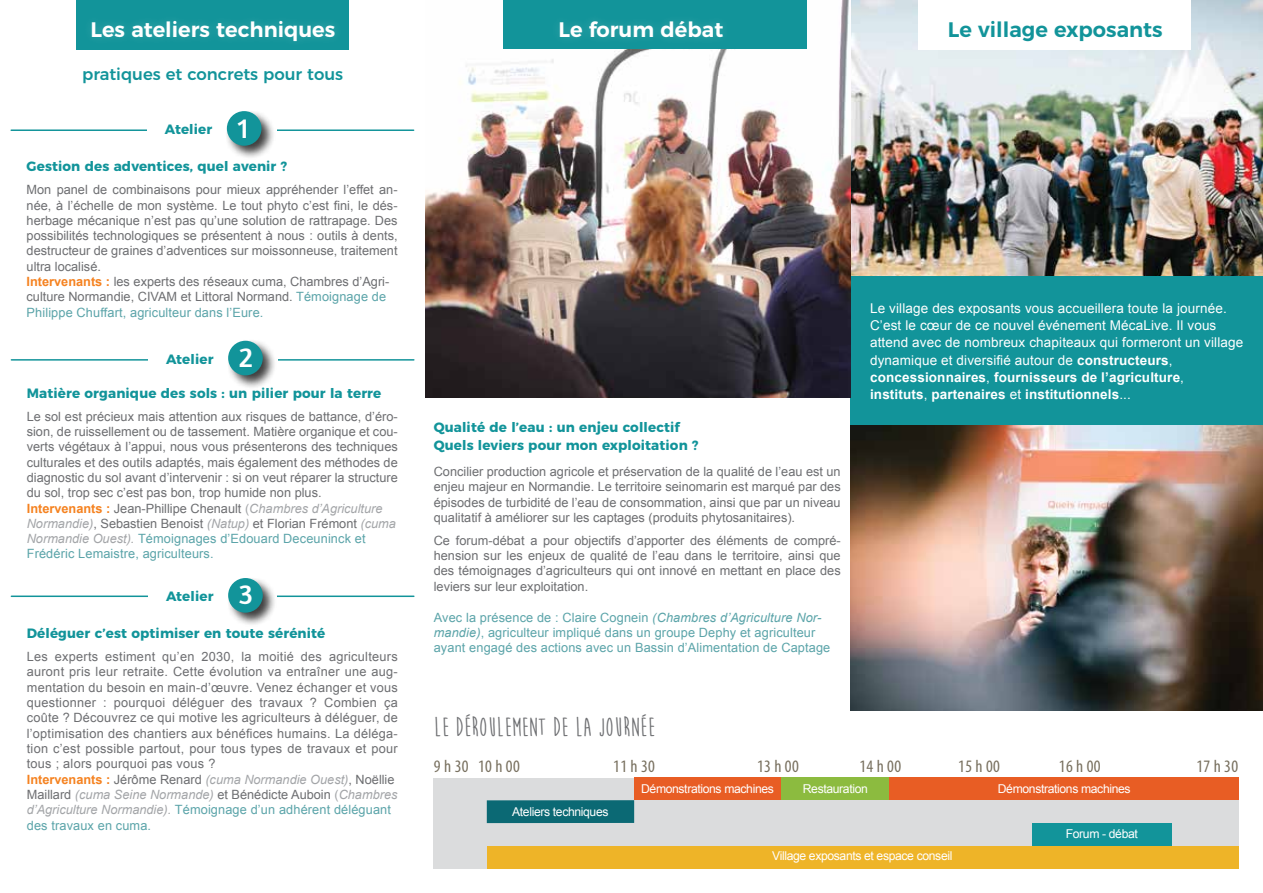
<style>
.page{position:relative;width:1263px;height:893px;background:#fff}
.page>*{position:absolute;margin:0;border:0;box-sizing:border-box;transform-origin:0 0}
.t1{font:700 27px "Moon Flower";color:#6d6e71}
.t2{font:600 21px "Montserrat";color:#fff}
.t3{font:600 21px "Montserrat";color:#12949a}
.t4{font:condensed 17.55px "Myriad Pro";letter-spacing:.02em;color:#78705f}
.t5{font:500 16.5px "Montserrat";color:#12949a}
.t6{font:13.5px/17.1px "Arial";letter-spacing:.01em;color:#fff}
.t7{font:700 13.5px/18px "Montserrat";letter-spacing:.01em;color:#12949a}
.t8{font:12.75px/15.3px "Arial";color:#6d6e71}
.t9{font:12.75px/15.3px "Arial";letter-spacing:.02em;color:#6d6e71}
.t10{font:12.75px/15.3px "Arial";letter-spacing:.01em;color:#5ba4a9}
.t11{font:12.15px "Arial";letter-spacing:-.03em;color:#fff}
.s1{font-family:"Amaranth";font-weight:400;font-size:28.95px;color:#fff}
.s2{font-weight:700;color:#f58220}
.s3{color:#5ba4a9}
.s4{color:#a3a5a8}
.s5{font-style:italic;color:#a3a5a8}
.s6{font-style:italic}
.s7{font-weight:700}
</style>
<div class="page">
<div style="left:850px;top:269px;width:413px;height:156px;background:#12949a"></div>
<img style="left:850px;top:0;width:413px;height:275px">
<img style="left:426px;top:0;width:424px;height:398px">
<div style="left:76px;top:0;width:273px;height:49px;background:#12949a"></div>
<div style="left:82px;top:12px;width:262px;height:39px;background:#fff;opacity:.18"></div>
<hr style="left:11px;top:359px;width:403px;height:2px;background:#12949a">
<div style="left:148px;top:349px;width:130px;height:17px;background:#fff"></div>
<div style="left:226px;top:339px;width:51px;height:50px;background:#000;opacity:.75"></div>
<div style="left:228px;top:341px;width:35px;height:34px;background:#12949a;border-radius:50%"></div>
<hr style="left:11px;top:595px;width:403px;height:2px;background:#12949a">
<div style="left:148px;top:589px;width:129px;height:17px;background:#fff"></div>
<div style="left:226px;top:576px;width:51px;height:50px;background:#000;opacity:.75"></div>
<div style="left:228px;top:578px;width:35px;height:35px;background:#12949a;border-radius:50%"></div>
<div style="left:434px;top:777px;width:805px;height:91px;background:#dbdcdd"></div>
<div style="left:634px;top:777px;width:147px;height:23px;background:#e85d24"></div>
<div style="left:781px;top:777px;width:109px;height:23px;background:#8cbb3f"></div>
<div style="left:487px;top:800px;width:147px;height:23px;background:#0b6974"></div>
<div style="left:1032px;top:823px;width:140px;height:23px;background:#12949a"></div>
<div style="left:487px;top:846px;width:751px;height:22px;background:#eeb428"></div>
<div style="left:890px;top:777px;width:349px;height:23px;background:#e85d24"></div>
<img style="left:850px;top:425px;width:413px;height:286px">
<hr style="left:11px;top:129px;width:403px;height:2px;background:#12949a">
<div style="left:147px;top:119px;width:130px;height:17px;background:#fff"></div>
<div style="left:225px;top:109px;width:50px;height:51px;background:#000;opacity:.75"></div>
<div style="left:227px;top:111px;width:34px;height:35px;background:#12949a;border-radius:50%"></div>
<div style="left:503px;top:0;width:304px;height:49px;background:#12949a"></div>
<div style="left:550px;top:12px;width:182px;height:35px;background:#fff;opacity:.18"></div>
<div style="left:918px;top:0;width:272px;height:49px;background:#fff"></div>
<div style="left:939px;top:12px;width:232px;height:39px;background:#fff"></div>
<h2 class="t2" style="left:90px;top:12px;width:246px">Les ateliers techniques</h2>
<p class="t5" style="left:82px;top:61px;width:263px">pratiques et concrets pour tous</p>
<p class="t7" style="left:165px;top:119px;width:86px">Atelier <span class="s1">1</span></p>
<p class="t7" style="left:27px;top:157px;width:262px">Gestion des adventices, quel avenir ?</p>
<p class="t8" style="left:27px;top:182px;width:372px">Mon panel de combinaisons pour mieux appréhender l’effet an&shy;née, à l’échelle de mon système. Le tout phyto c’est fini, le dés&shy;herbage mécanique n’est pas qu’une solution de rattrapage. Des possibilités technologiques se présentent à nous : outils à dents, destructeur de graines d’adventices sur moissonneuse, traitement ultra localisé.<br><span class="s2">Intervenants :</span> les experts des réseaux cuma, Chambres d’Agri&shy;culture Normandie, CIVAM et Littoral Normand. <span class="s3">Témoignage de Philippe Chuffart, agriculteur dans l’Eure.</span></p>
<p class="t7" style="left:166px;top:349px;width:88px">Atelier <span class="s1">2</span></p>
<p class="t7" style="left:27px;top:383px;width:356px">Matière organique des sols : un pilier pour la terre</p>
<p class="t8" style="left:27px;top:409px;width:372px">Le sol est précieux mais attention aux risques de battance, d’éro&shy;sion, de ruissellement ou de tassement. Matière organique et cou&shy;verts végétaux à l’appui, nous vous présenterons des techniques culturales et des outils adaptés, mais également des méthodes de diagnostic du sol avant d’intervenir : si on veut réparer la structure du sol, trop sec c’est pas bon, trop humide non plus.<br><span class="s2">Intervenants :</span> Jean-Phillipe Chenault <span class="s4">(</span><span class="s5">Chambres d’Agriculture Normandie)</span>, Sebastien Benoist <span class="s5">(Natup)</span> et Florian Frémont <span class="s5">(cuma Normandie Ouest).</span> <span class="s3">Témoignages d’Edouard Deceuninck et Frédéric Lemaistre, agriculteurs.</span></p>
<p class="t7" style="left:166px;top:586px;width:89px">Atelier <span class="s1">3</span></p>
<p class="t7" style="left:27px;top:623px;width:300px">Déléguer c’est optimiser en toute sérénité</p>
<p class="t9" style="left:27px;top:649px;width:372px">Les experts estiment qu’en 2030, la moitié des agriculteurs auront pris leur retraite. Cette évolution va entraîner une aug&shy;mentation du besoin en main-d’œuvre. Venez échanger et vous questionner : pourquoi déléguer des travaux ? Combien ça coûte ? Découvrez ce qui motive les agriculteurs à déléguer, de l’optimisation des chantiers aux bénéfices humains. La déléga&shy;tion c’est possible partout, pour tous types de travaux et pour tous ; alors pourquoi pas vous ?<br><span class="s2">Intervenants :</span> Jérôme Renard <span class="s5">(cuma Normandie Ouest)</span>, Noëllie Maillard <span class="s5">(cuma Seine Normande)</span> et Bénédicte Auboin <span class="s4">(</span><span class="s5">Chambres d’Agriculture Normandie).</span> <span class="s3">Témoignage d’un adhérent déléguant des travaux en cuma.</span></p>
<h2 class="t2" style="left:558px;top:12px;width:166px">Le forum débat</h2>
<h2 class="t3" style="left:948px;top:12px;width:216px">Le village exposants</h2>
<p class="t7" style="left:434px;top:417px;width:266px">Qualité de l’eau : un enjeu collectif<br>Quels leviers pour mon exploitation ?</p>
<p class="t8" style="left:434px;top:464px;width:408px;text-align:justify">Concilier production agricole et préservation de la qualité de l’eau est un enjeu majeur en Normandie. Le territoire seinomarin est marqué par des épisodes de turbidité de l’eau de consommation, ainsi que par un niveau qualitatif à améliorer sur les captages (produits phytosanitaires).</p>
<p class="t8" style="left:434px;top:532px;width:408px;text-align:justify">Ce forum-débat a pour objectifs d’apporter des éléments de compré&shy;hension sur les enjeux de qualité de l’eau dans le territoire, ainsi que des témoignages d’agriculteurs qui ont innové en mettant en place des leviers sur leur exploitation.</p>
<p class="t10" style="left:434px;top:610px;width:398px">Avec la présence de : Claire Cognein <span class="s6">(Chambres d’Agriculture Nor&shy;mandie)</span>, agriculteur impliqué dans un groupe Dephy et agriculteur ayant engagé des actions avec un Bassin d’Alimentation de Captage</p>
<h1 class="t1" style="left:434px;top:713px;width:223px">LE DÉROULEMENT DE LA JOURNÉE</h1>
<p class="t6" style="left:870px;top:300px;width:375px">Le village des exposants vous accueillera toute la journée.<br>C’est le cœur de ce nouvel événement MécaLive. Il vous attend avec de nombreux chapiteaux qui formeront un village dynamique et diversifié autour de <span class="s7">constructeurs</span>, <span class="s7">concessionnaires</span>, <span class="s7">fournisseurs de l’agriculture</span>, <span class="s7">instituts</span>, <span class="s7">partenaires</span> et <span class="s7">institutionnels</span>...</p>
<h3 class="t4" style="left:434px;top:755px;width:87px">9 h 30 10 h 00</h3>
<h3 class="t4" style="left:613px;top:755px;width:43px">11 h 30</h3>
<h3 class="t4" style="left:757px;top:755px;width:43px">13 h 00</h3>
<h3 class="t4" style="left:859px;top:755px;width:43px">14 h 00</h3>
<h3 class="t4" style="left:958px;top:755px;width:43px">15 h 00</h3>
<h3 class="t4" style="left:1059px;top:755px;width:43px">16 h 00</h3>
<h3 class="t4" style="left:1196px;top:755px;width:43px">17 h 30</h3>
<p class="t11" style="left:512px;top:803px;width:98px">Ateliers techniques</p>
<p class="t11" style="left:641px;top:780px;width:134px">Démonstrations machines</p>
<p class="t11" style="left:803px;top:780px;width:67px">Restauration</p>
<p class="t11" style="left:998px;top:781px;width:134px">Démonstrations machines</p>
<p class="t11" style="left:772px;top:848px;width:182px">Village exposants et espace conseil</p>
<p class="t11" style="left:1066px;top:826px;width:74px">Forum - débat</p>
</div>
